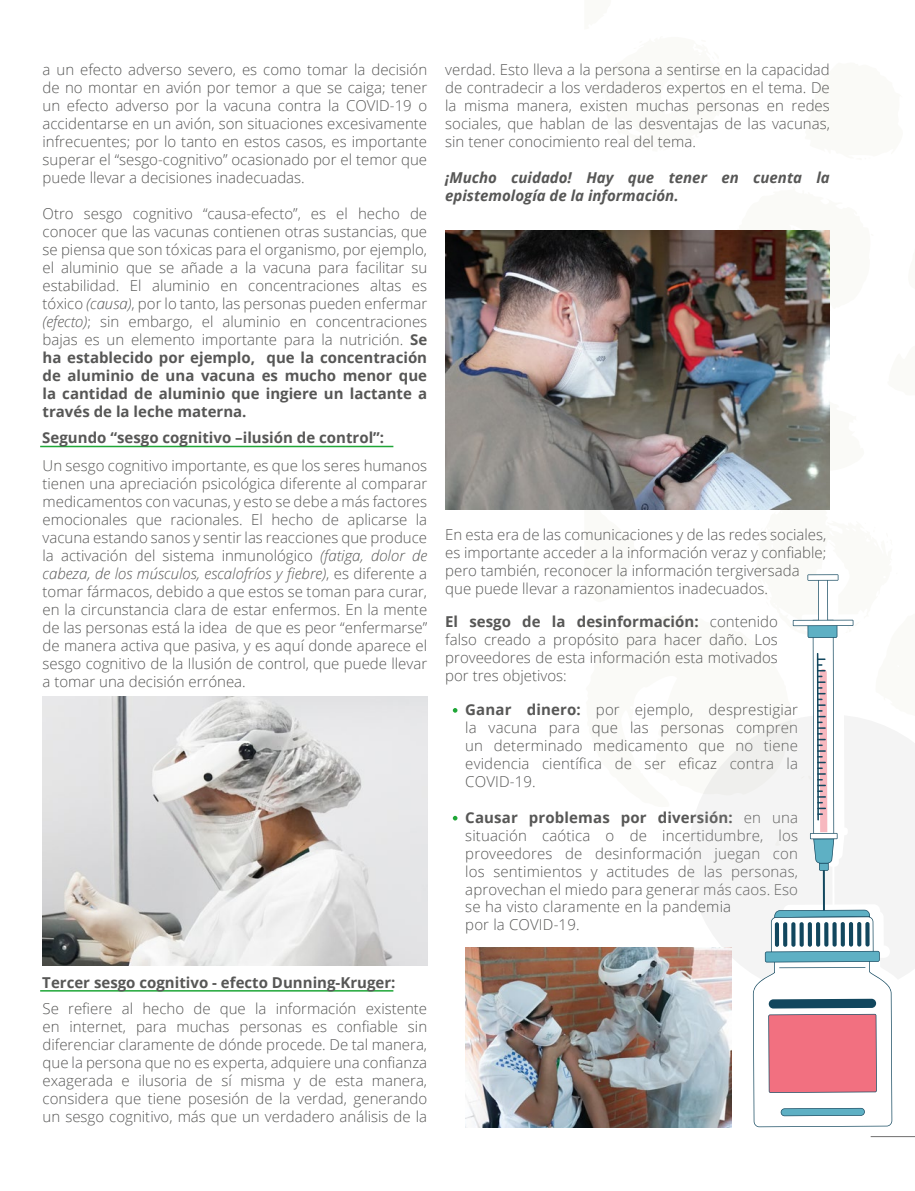
<style>
.page{position:relative;width:915px;height:1191px;background:#fff}
.page>*{position:absolute;margin:0;border:0;box-sizing:border-box;transform-origin:0 0}
.t1{font:300 15px/18px "Open Sans";color:#575756;text-align:justify}
.t2{font:700 15px "Open Sans";color:#575756}
.t3{font:italic 700 15px/18px "Open Sans";color:#575756}
.s1{font-style:italic}
.s2{font-weight:700}
</style>
<div class="page">
<svg style="left:829px;top:401px;width:1px;height:70px"></svg>
<svg style="left:724px;top:230px;width:106px;height:83px"></svg>
<hr style="left:40px;top:990px;width:353px;height:1px;background:#1fa637">
<svg style="left:452px;top:708px;width:5px;height:4px"></svg>
<svg style="left:452px;top:816px;width:5px;height:4px"></svg>
<img style="left:445px;top:231px;width:384px;height:278px">
<hr style="left:870px;top:1136px;width:44px;height:1px;background:#706f6f">
<hr style="left:40px;top:446px;width:353px;height:1px;background:#1fa637">
<img style="left:43px;top:696px;width:384px;height:269px">
<svg style="left:690px;top:870px;width:224px;height:128px;fill:#f4f4f4"></svg>
<svg style="left:761px;top:870px;width:141px;height:253px;fill:#f4f4f4"></svg>
<hr style="left:822px;top:868px;width:2px;height:106px;background:#12475e">
<svg style="left:584px;top:501px;width:330px;height:369px"></svg>
<svg style="left:752px;top:909px;width:139px;height:218px"></svg>
<svg style="left:774px;top:922px;width:4px;height:24px"></svg>
<svg style="left:782px;top:922px;width:5px;height:24px"></svg>
<svg style="left:791px;top:922px;width:4px;height:24px"></svg>
<svg style="left:799px;top:922px;width:4px;height:24px"></svg>
<svg style="left:807px;top:922px;width:4px;height:24px"></svg>
<svg style="left:815px;top:922px;width:4px;height:24px"></svg>
<svg style="left:824px;top:922px;width:4px;height:24px"></svg>
<svg style="left:832px;top:922px;width:4px;height:24px"></svg>
<svg style="left:840px;top:922px;width:4px;height:24px"></svg>
<svg style="left:848px;top:922px;width:4px;height:24px"></svg>
<svg style="left:856px;top:922px;width:5px;height:24px"></svg>
<svg style="left:865px;top:922px;width:4px;height:24px"></svg>
<hr style="left:778px;top:967px;width:87px;height:1px;background:#12475e">
<img style="left:465px;top:947px;width:265px;height:180px">
<p class="t1" style="left:43px;top:60px;width:386px">a un efecto adverso severo, es como tomar la decisión de no montar en avión por temor a que se caiga; tener un efecto adverso por la vacuna contra la COVID-19 o accidentarse en un avión, son situaciones excesivamente infrecuentes; por lo tanto en estos casos, es importante superar el “sesgo-cognitivo” ocasionado por el temor que puede llevar a decisiones inadecuadas.</p>
<p class="t1" style="left:43px;top:204px;width:386px">Otro sesgo cognitivo “causa-efecto”, es el hecho de conocer que las vacunas contienen otras sustancias, que se piensa que son tóxicas para el organismo, por ejemplo, el aluminio que se añade a la vacuna para facilitar su estabilidad. El aluminio en concentraciones altas es tóxico <span class="s1">(causa)</span>, por lo tanto, las personas pueden enfermar <span class="s1">(efecto)</span>; sin embargo, el aluminio en concentraciones bajas es un elemento importante para la nutrición. <span class="s2">Se ha establecido por ejemplo, que la concentración de aluminio de una vacuna es mucho menor que la cantidad de aluminio que ingiere un lactante a través de la leche materna.</span></p>
<p class="t2" style="left:42px;top:427px;width:343px">Segundo “sesgo cognitivo –ilusión de control”:</p>
<p class="t1" style="left:43px;top:456px;width:386px">Un sesgo cognitivo importante, es que los seres humanos tienen una apreciación psicológica diferente al comparar medicamentos con vacunas, y esto se debe a más factores emocionales que racionales. El hecho de aplicarse la vacuna estando sanos y sentir las reacciones que produce la activación del sistema inmunológico <span class="s1">(fatiga, dolor de cabeza, de los músculos, escalofríos y fiebre)</span>, es diferente a tomar fármacos, debido a que estos se toman para curar, en la circunstancia clara de estar enfermos. En la mente de las personas está la idea de que es peor “enfermarse” de manera activa que pasiva, y es aquí donde aparece el sesgo cognitivo de la Ilusión de control, que puede llevar a tomar una decisión errónea.</p>
<p class="t2" style="left:42px;top:971px;width:354px">Tercer sesgo cognitivo - efecto Dunning-Kruger:</p>
<p class="t1" style="left:43px;top:999px;width:386px">Se refiere al hecho de que la información existente en internet, para muchas personas es confiable sin diferenciar claramente de dónde procede. De tal manera, que la persona que no es experta, adquiere una confianza exagerada e ilusoria de sí misma y de esta manera, considera que tiene posesión de la verdad, generando un sesgo cognitivo, más que un verdadero análisis de la</p>
<p class="t1" style="left:445px;top:60px;width:386px">verdad. Esto lleva a la persona a sentirse en la capacidad de contradecir a los verdaderos expertos en el tema. De la misma manera, existen muchas personas en redes sociales, que hablan de las desventajas de las vacunas, sin tener conocimiento real del tema.</p>
<p class="t3" style="left:445px;top:168px;width:386px">¡Mucho cuidado! Hay que tener en cuenta la epistemología de la información.</p>
<p class="t1" style="left:445px;top:525px;width:382px;text-align:left">En esta era de las comunicaciones y de las redes sociales, es importante acceder a la información veraz y confiable; pero también, reconocer la información tergiversada que puede llevar a razonamientos inadecuados.</p>
<p class="t1" style="left:445px;top:612px;width:334px"><span class="s2">El sesgo de la desinformación:</span> contenido falso creado a propósito para hacer daño. Los proveedores de esta información esta motivados por tres objetivos:</p>
<p class="t1" style="left:465px;top:700px;width:334px"><span class="s2">Ganar dinero:</span> por ejemplo, desprestigiar la vacuna para que las personas compren un determinado medicamento que no tiene evidencia científica de ser eficaz contra la COVID-19.</p>
<p class="t1" style="left:465px;top:808px;width:334px"><span class="s2">Causar problemas por diversión:</span> en una situación caótica o de incertidumbre, los proveedores de desinformación juegan con los sentimientos y actitudes de las personas, aprovechan el miedo para generar más caos. Eso</p>
<p class="t1" style="left:465px;top:897px;width:267px">se ha visto claramente en la pandemia por la COVID-19.</p>
</div>
